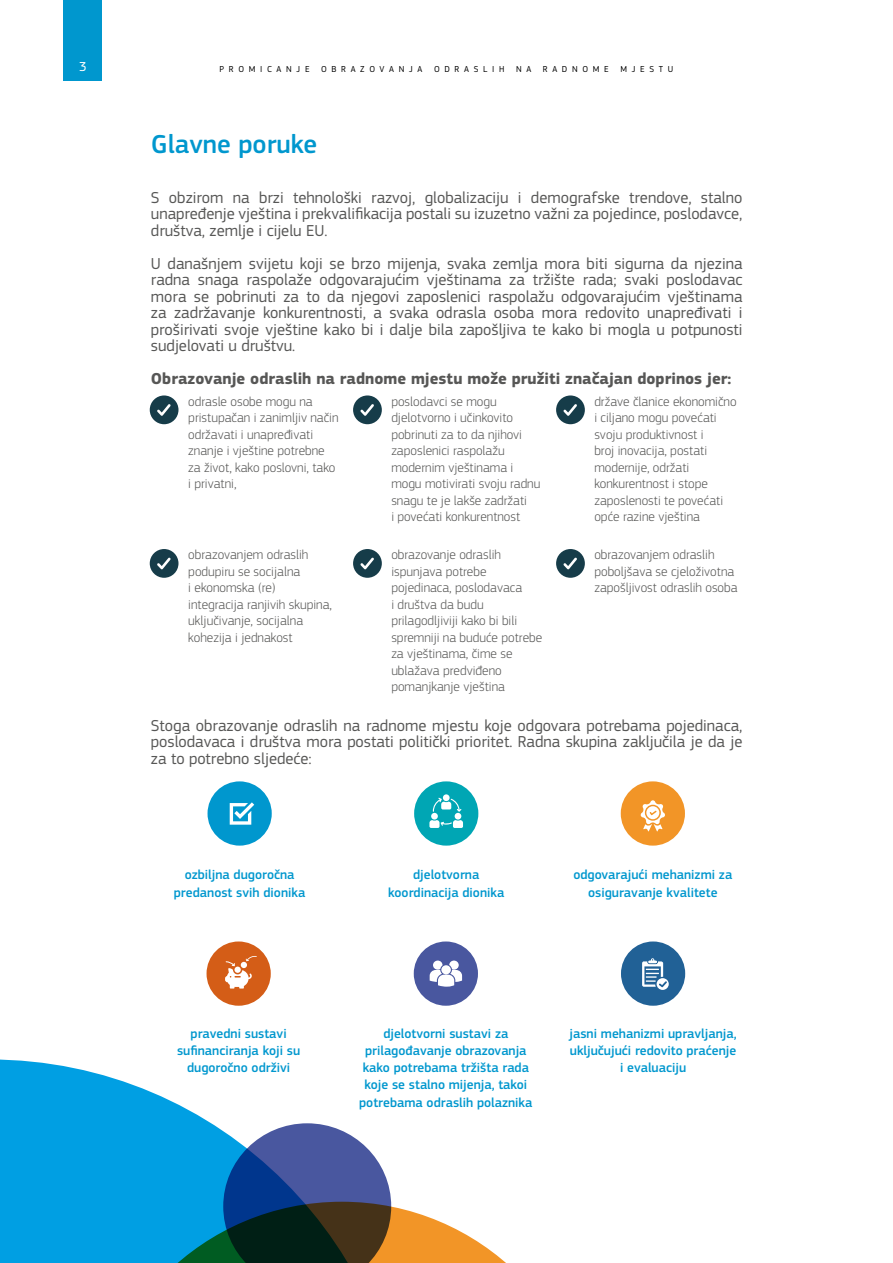
<style>
.page{position:relative;width:893px;height:1263px;background:#fff}
.page>*{position:absolute;margin:0;border:0;box-sizing:border-box;transform-origin:0 0}
.H1_-_Blue{font:500 27px "EC Square Sans Pro";color:#0097ce}
.H1_-_Blue-2{font:16.5px/16.5px "EC Square Sans Pro";color:#575756;text-align:justify}
.H1_-_Blue-3{font:700 16.5px "EC Square Sans Pro";color:#575756}
.t1{font:300 13.5px/16.5px "EC Square Sans Pro";color:#575756}
.Body_text{font:500 13.5px/17.2px "EC Square Sans Pro";color:#0097ce;text-align:center}
.t2{font:13.5px "EC Square Sans Pro";color:#fff}
.t3{font:9px "EC Square Sans Pro";letter-spacing:.52em;color:#000}
</style>
<div class="page">
<svg style="left:0;top:1059px;width:211px;height:204px;fill:#009fe3"></svg>
<svg style="left:91px;top:1123px;width:415px;height:140px"></svg>
<div style="left:150px;top:549px;width:28px;height:29px;background:#163c49;border-radius:50%"></div>
<svg style="left:157px;top:557px;width:14px;height:12px"></svg>
<div style="left:150px;top:395px;width:28px;height:29px;background:#163c49;border-radius:50%"></div>
<svg style="left:157px;top:404px;width:14px;height:12px"></svg>
<div style="left:353px;top:395px;width:29px;height:29px;background:#163c49;border-radius:50%"></div>
<svg style="left:360px;top:404px;width:14px;height:12px"></svg>
<div style="left:353px;top:549px;width:29px;height:29px;background:#163c49;border-radius:50%"></div>
<svg style="left:360px;top:557px;width:14px;height:12px"></svg>
<div style="left:556px;top:549px;width:29px;height:29px;background:#163c49;border-radius:50%"></div>
<svg style="left:563px;top:557px;width:14px;height:12px"></svg>
<div style="left:556px;top:395px;width:29px;height:29px;background:#163c49;border-radius:50%"></div>
<svg style="left:563px;top:404px;width:14px;height:12px"></svg>
<div style="left:414px;top:941px;width:64px;height:65px;background:#49579f;border-radius:50%"></div>
<svg style="left:430px;top:960px;width:32px;height:27px"></svg>
<div style="left:621px;top:781px;width:64px;height:65px;background:#f29527;border-radius:50%"></div>
<svg style="left:641px;top:800px;width:24px;height:31px"></svg>
<div style="left:621px;top:941px;width:64px;height:65px;background:#216196;border-radius:50%"></div>
<svg style="left:642px;top:958px;width:27px;height:32px"></svg>
<div style="left:414px;top:781px;width:64px;height:65px;background:#00a6b4;border-radius:50%"></div>
<div style="left:443px;top:794px;width:7px;height:7px;background:#fff;border-radius:50%"></div>
<svg style="left:429px;top:798px;width:34px;height:30px"></svg>
<div style="left:208px;top:781px;width:64px;height:65px;background:#0097ce;border-radius:50%"></div>
<svg style="left:230px;top:802px;width:24px;height:23px"></svg>
<div style="left:207px;top:941px;width:64px;height:65px;background:#d45d17;border-radius:50%"></div>
<svg style="left:225px;top:956px;width:32px;height:32px"></svg>
<div style="left:64px;top:0;width:38px;height:81px;background:#0097ce"></div>
<p class="t2" style="left:79px;top:59px;width:9px">3</p>
<p class="t3" style="left:220px;top:64px;width:91px">PROMICANJE</p>
<p class="t3" style="left:321px;top:64px;width:103px">OBRAZOVANJA</p>
<p class="t3" style="left:434px;top:64px;width:72px">ODRASLIH</p>
<p class="t3" style="left:516px;top:64px;width:17px">N A</p>
<p class="t3" style="left:543px;top:64px;width:67px">RADNOME</p>
<p class="t3" style="left:620px;top:64px;width:54px">MJESTU</p>
<p class="H1_-_Blue" style="left:151px;top:128px;width:168px">Glavne poruke</p>
<p class="H1_-_Blue-2" style="left:151px;top:189px;width:593px">S obzirom na brzi tehnološki razvoj, globalizaciju i demografske trendove, stalno unapređenje vještina i prekvalifikacija postali su izuzetno važni za pojedince, poslodavce, društva, zemlje i cijelu EU.</p>
<p class="H1_-_Blue-2" style="left:151px;top:255px;width:593px">U današnjem svijetu koji se brzo mijenja, svaka zemlja mora biti sigurna da njezina radna snaga raspolaže odgovarajućim vještinama za tržište rada; svaki poslodavac mora se pobrinuti za to da njegovi zaposlenici raspolažu odgovarajućim vještinama za zadržavanje konkurentnosti, a svaka odrasla osoba mora redovito unapređivati i proširivati svoje vještine kako bi i dalje bila zapošljiva te kako bi mogla u potpunosti sudjelovati u društvu.</p>
<p class="H1_-_Blue-3" style="left:151px;top:369px;width:582px">Obrazovanje odraslih na radnome mjestu može pružiti značajan doprinos jer:</p>
<p class="t1" style="left:188px;top:393px;width:152px;text-indent:-17px">• odrasle osobe mogu na pristupačan i zanimljiv način održavati i unapređivati znanje i vještine potrebne za život, kako poslovni, tako i privatni,</p>
<p class="t1" style="left:391px;top:393px;width:151px;text-indent:-17px">• poslodavci se mogu djelotvorno i učinkovito pobrinuti za to da njihovi zaposlenici raspolažu modernim vještinama i mogu motivirati svoju radnu snagu te je lakše zadržati<br>i povećati konkurentnost</p>
<p class="t1" style="left:594px;top:393px;width:144px;text-indent:-17px">• države članice ekonomično i ciljano mogu povećati svoju produktivnost i<br>broj inovacija, postati modernije, održati konkurentnost i stope zaposlenosti te povećati opće razine vještina</p>
<p class="t1" style="left:188px;top:546px;width:145px;text-indent:-17px">• obrazovanjem odraslih podupiru se socijalna<br>i ekonomska (re) integracija ranjivih skupina, uključivanje, socijalna kohezija i jednakost</p>
<p class="t1" style="left:391px;top:546px;width:152px;text-indent:-17px">• obrazovanje odraslih ispunjava potrebe pojedinaca, poslodavaca<br>i društva da budu prilagodljiviji kako bi bili spremniji na buduće potrebe za vještinama, čime se ublažava predviđeno pomanjkanje vještina</p>
<p class="t1" style="left:594px;top:546px;width:145px;text-indent:-17px">• obrazovanjem odraslih poboljšava se cjeloživotna zapošljivost odraslih osoba</p>
<p class="H1_-_Blue-2" style="left:151px;top:717px;width:593px">Stoga obrazovanje odraslih na radnome mjestu koje odgovara potrebama pojedinaca, poslodavaca i društva mora postati politički prioritet. Radna skupina zaključila je da je za to potrebno sljedeće:</p>
<p class="Body_text" style="left:174px;top:867px;width:133px">ozbiljna dugoročna predanost svih dionika</p>
<p class="Body_text" style="left:388px;top:867px;width:118px">djelotvorna koordinacija dionika</p>
<p class="Body_text" style="left:573px;top:867px;width:160px">odgovarajući mehanizmi za osiguravanje kvalitete</p>
<p class="Body_text" style="left:177px;top:1025px;width:125px">pravedni sustavi sufinanciranja koji su dugoročno održivi</p>
<p class="Body_text" style="left:359px;top:1025px;width:175px">djelotvorni sustavi za prilagođavanje obrazovanja kako potrebama tržišta rada koje se stalno mijenja, takoi potrebama odraslih polaznika</p>
<p class="Body_text" style="left:570px;top:1025px;width:168px">jasni mehanizmi upravljanja, uključujući redovito praćenje i evaluaciju</p>
</div>
